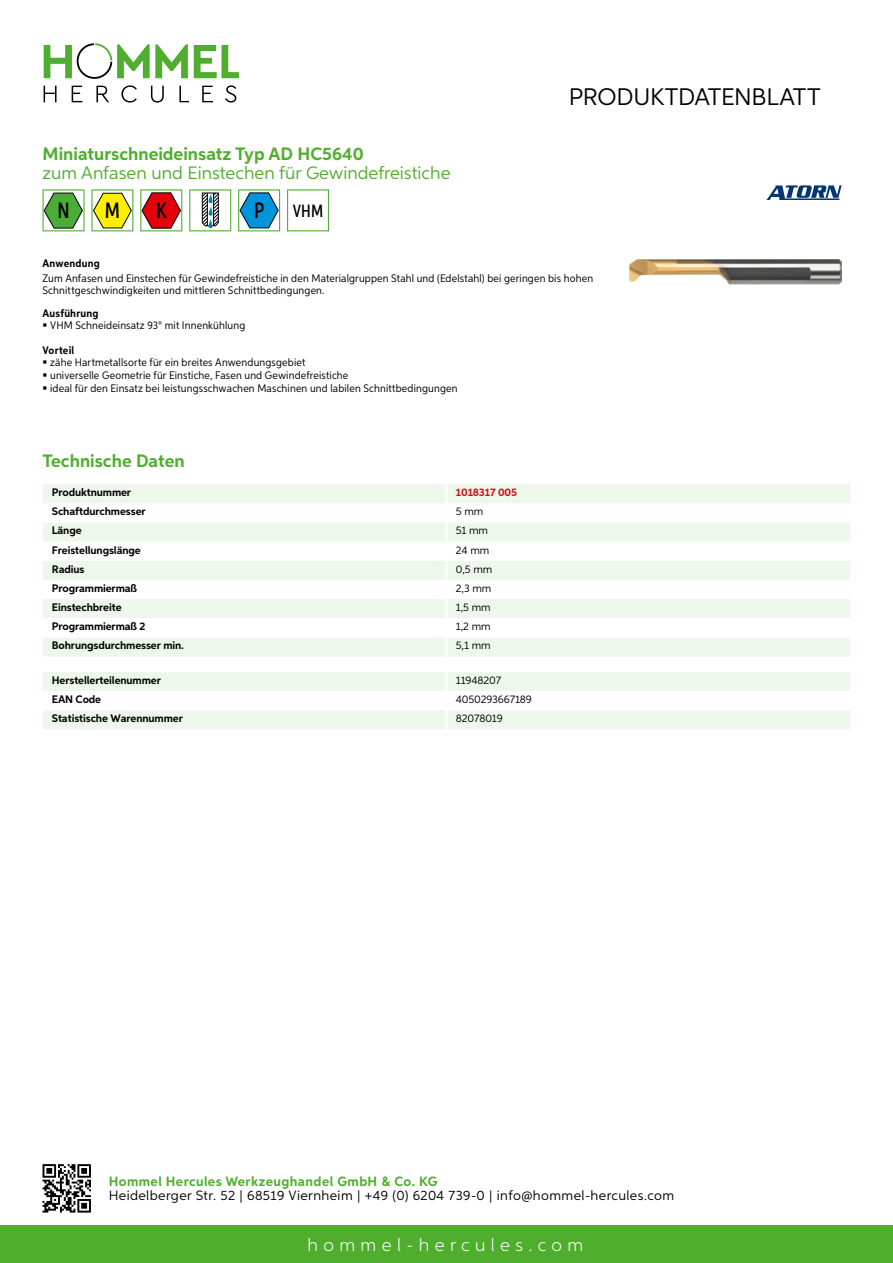
<style>
.page{position:relative;width:893px;height:1263px;background:#fff}
.page>*{position:absolute;margin:0;border:0;box-sizing:border-box;transform-origin:0 0}
.t1{font:24px "Aspira";letter-spacing:-.01em;color:#000}
.t2{font:500 22.2px "Aspira XX Nar";color:#000}
.t3{font:700 18px "Aspira";color:#50ae2f}
.t4{font:18px "Aspira";color:#50ae2f}
.t5{font:300 18px "Aspira";letter-spacing:.3em;color:#fff}
.t6{font:500 17.85px "Aspira XX Nar";color:#000}
.t7{font:13.5px "Aspira";letter-spacing:.03em;color:#000}
.t8{font:700 13.5px "Aspira";letter-spacing:.03em;color:#50ae2f}
.t9{font:10.95px/12.8px "Aspira Nar";letter-spacing:.015em;color:#000}
.t10{font:700 10.95px "Aspira";letter-spacing:-.01em;color:#000}
.t11{font:10.95px "Aspira";letter-spacing:-.01em;color:#000}
.t12{font:700 10.95px "Aspira Nar";letter-spacing:.02em;color:#000}
.t13{font:700 10.95px "Aspira";letter-spacing:-.01em;color:#cd1013}
</style>
<div class="page">
<div style="left:0;top:1226px;width:893px;height:37px;background:#50ae2f"></div>
<svg style="left:43px;top:1164px;width:48px;height:48px"></svg>
<svg style="left:194px;top:45px;width:45px;height:33px"></svg>
<svg style="left:44px;top:43px;width:144px;height:36px"></svg>
<svg style="left:44px;top:86px;width:13px;height:16px"></svg>
<svg style="left:72px;top:86px;width:10px;height:16px"></svg>
<svg style="left:96px;top:86px;width:13px;height:16px"></svg>
<svg style="left:121px;top:85px;width:16px;height:18px"></svg>
<svg style="left:151px;top:86px;width:13px;height:17px"></svg>
<svg style="left:179px;top:86px;width:10px;height:16px"></svg>
<svg style="left:202px;top:86px;width:11px;height:16px"></svg>
<svg style="left:225px;top:85px;width:11px;height:18px"></svg>
<div style="left:43px;top:484px;width:807px;height:172px;background:#eef7eb"></div>
<svg style="left:43px;top:503px;width:807px;height:134px"></svg>
<hr style="left:445px;top:484px;width:3px;height:19px;background:#fff">
<hr style="left:445px;top:503px;width:3px;height:20px;background:#fff">
<hr style="left:445px;top:523px;width:3px;height:19px;background:#fff">
<hr style="left:445px;top:542px;width:3px;height:19px;background:#fff">
<hr style="left:445px;top:561px;width:3px;height:19px;background:#fff">
<hr style="left:445px;top:580px;width:3px;height:19px;background:#fff">
<hr style="left:445px;top:599px;width:3px;height:19px;background:#fff">
<hr style="left:445px;top:618px;width:3px;height:19px;background:#fff">
<hr style="left:445px;top:637px;width:3px;height:19px;background:#fff">
<svg style="left:43px;top:672px;width:807px;height:57px"></svg>
<hr style="left:445px;top:710px;width:3px;height:19px;background:#fff">
<svg style="left:43px;top:189px;width:42px;height:42px"></svg>
<svg style="left:91px;top:189px;width:42px;height:42px"></svg>
<svg style="left:140px;top:189px;width:42px;height:42px"></svg>
<svg style="left:189px;top:189px;width:42px;height:42px"></svg>
<svg style="left:238px;top:189px;width:42px;height:42px"></svg>
<svg style="left:287px;top:189px;width:42px;height:42px"></svg>
<img style="left:629px;top:259px;width:213px;height:26px">
<svg style="left:766px;top:185px;width:76px;height:15px"></svg>
<h3 class="t3" style="left:43px;top:142px;width:323px">Miniaturschneideinsatz Typ AD HC5640</h3>
<h3 class="t4" style="left:43px;top:162px;width:409px">zum Anfasen und Einstechen für Gewindefreistiche</h3>
<h2 class="t2" style="left:57px;top:197px;width:14px">N</h2>
<h2 class="t2" style="left:105px;top:197px;width:17px">M</h2>
<h2 class="t2" style="left:156px;top:197px;width:12px">K</h2>
<h2 class="t2" style="left:254px;top:197px;width:12px">P</h2>
<h3 class="t6" style="left:293px;top:200px;width:32px">VHM</h3>
<h1 class="t1" style="left:569px;top:82px;width:253px">Produktdatenblatt</h1>
<p class="t12" style="left:43px;top:257px;width:59px">Anwendung</p>
<p class="t9" style="left:43px;top:273px;width:552px;line-height:12px">Zum Anfasen und Einstechen für Gewindefreistiche in den Materialgruppen Stahl und (Edelstahl) bei geringen bis hohen<br>Schnittgeschwindigkeiten und mittleren Schnittbedingungen.</p>
<p class="t12" style="left:43px;top:306px;width:58px">Ausführung</p>
<p class="t9" style="left:50px;top:319px;width:197px">VHM Schneideinsatz 93° mit Innenkühlung</p>
<p class="t12" style="left:43px;top:343px;width:33px">Vorteil</p>
<p class="t9" style="left:50px;top:356px;width:409px">zähe Hartmetallsorte für ein breites Anwendungsgebiet<br>universelle Geometrie für Einstiche, Fasen und Gewindefreistiche<br>ideal für den Einsatz bei leistungsschwachen Maschinen und labilen Schnittbedingungen</p>
<h3 class="t3" style="left:43px;top:450px;width:144px">Technische Daten</h3>
<p class="t10" style="left:52px;top:486px;width:81px">Produktnummer</p>
<p class="t13" style="left:456px;top:486px;width:63px">1018317 005</p>
<p class="t10" style="left:52px;top:505px;width:95px">Schaftdurchmesser</p>
<p class="t11" style="left:456px;top:505px;width:29px">5 mm</p>
<p class="t10" style="left:52px;top:524px;width:31px">Länge</p>
<p class="t11" style="left:456px;top:524px;width:34px">51 mm</p>
<p class="t10" style="left:52px;top:543px;width:90px">Freistellungslänge</p>
<p class="t11" style="left:456px;top:543px;width:35px">24 mm</p>
<p class="t10" style="left:52px;top:562px;width:34px">Radius</p>
<p class="t11" style="left:456px;top:562px;width:38px">0,5 mm</p>
<p class="t10" style="left:52px;top:581px;width:87px">Programmiermaß</p>
<p class="t11" style="left:456px;top:581px;width:37px">2,3 mm</p>
<p class="t10" style="left:52px;top:600px;width:71px">Einstechbreite</p>
<p class="t11" style="left:456px;top:601px;width:36px">1,5 mm</p>
<p class="t10" style="left:52px;top:620px;width:95px">Programmiermaß 2</p>
<p class="t11" style="left:456px;top:620px;width:36px">1,2 mm</p>
<p class="t10" style="left:52px;top:639px;width:134px">Bohrungsdurchmesser min.</p>
<p class="t11" style="left:456px;top:639px;width:36px">5,1 mm</p>
<p class="t10" style="left:52px;top:673px;width:111px">Herstellerteilenummer</p>
<p class="t11" style="left:456px;top:673px;width:47px">11948207</p>
<p class="t10" style="left:52px;top:692px;width:51px">EAN Code</p>
<p class="t11" style="left:456px;top:692px;width:78px">4050293667189</p>
<p class="t10" style="left:52px;top:712px;width:132px">Statistische Warennummer</p>
<p class="t11" style="left:456px;top:712px;width:48px">82078019</p>
<p class="t8" style="left:109px;top:1172px;width:330px">Hommel Hercules Werkzeughandel GmbH &amp; Co. KG</p>
<p class="t7" style="left:109px;top:1187px;width:567px">Heidelberger Str. 52 | 68519 Viernheim | +49 (0) 6204 739-0 | info@hommel-hercules.com</p>
<h3 class="t5" style="left:307px;top:1234px;width:277px">hommel-hercules.com</h3>
</div>
